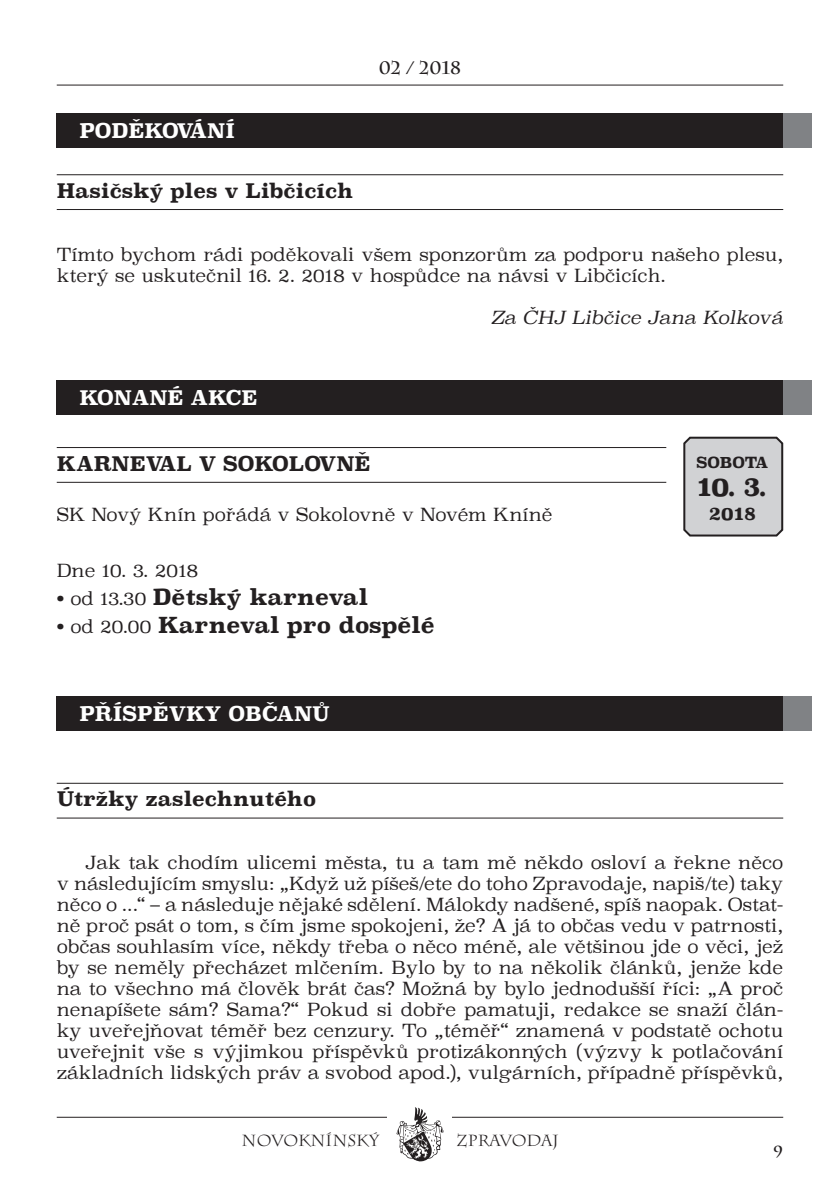
<style>
.page{position:relative;width:840px;height:1191px;background:#fff}
.page>*{position:absolute;margin:0;border:0;box-sizing:border-box;transform-origin:0 0}
.t1{font:700 26px "Superclarendon";color:#231f20}
.t2{font:700 22px "Superclarendon";color:#231f20}
.t3{font:700 20px "Superclarendon";color:#231f20}
.t4{font:700 20px "Superclarendon";color:#fff}
.t5{font:300 18px/21px "Superclarendon";color:#231f20}
.t6{font:italic 300 18px "Superclarendon";color:#231f20}
.t7{font:700 18px "Charlemagne CE";color:#231f20}
.t8{font:700 18px "Superclarendon";color:#231f20}
.t9{font:16px "Charlemagne CE";color:#231f20}
.t10{font:700 16px "Charlemagne CE";color:#231f20}
.t11{font:700 15px "Superclarendon";letter-spacing:-.01em;color:#231f20}
.s1{font-weight:300;font-size:18px}
</style>
<div class="page">
<hr style="left:57px;top:85px;width:725px;height:1px;background:#231f20">
<div style="left:57px;top:380px;width:725px;height:34px;background:#231f20"></div>
<div style="left:57px;top:696px;width:725px;height:34px;background:#231f20"></div>
<div style="left:57px;top:113px;width:725px;height:34px;background:#231f20"></div>
<div style="left:782px;top:380px;width:29px;height:34px;background:#808285"></div>
<div style="left:782px;top:696px;width:29px;height:34px;background:#808285"></div>
<div style="left:782px;top:113px;width:29px;height:34px;background:#808285"></div>
<hr style="left:57px;top:447px;width:609px;height:1px;background:#231f20">
<hr style="left:57px;top:482px;width:609px;height:1px;background:#231f20">
<hr style="left:57px;top:174px;width:725px;height:1px;background:#231f20">
<hr style="left:57px;top:209px;width:725px;height:1px;background:#231f20">
<hr style="left:57px;top:782px;width:725px;height:1px;background:#231f20">
<hr style="left:57px;top:817px;width:725px;height:1px;background:#231f20">
<svg style="left:683px;top:436px;width:100px;height:101px;background:#c5c6c8"></svg>
<hr style="left:57px;top:1116px;width:725px;height:1px;background:#231f20">
<div style="left:387px;top:1106px;width:64px;height:56px;background:#fff"></div>
<svg style="left:396px;top:1107px;width:47px;height:54px"></svg>
<p class="t4" style="left:79px;top:116px;width:32px">PODĚKOVÁNÍ</p>
<p class="t3" style="left:57px;top:176px;width:298px">Hasičský ples v Libčicích</p>
<p class="t7" style="left:378px;top:57px;width:84px">02 / 2018</p>
<p class="t5" style="left:57px;top:245px;width:727px">Tímto bychom rádi poděkovali všem sponzorům za podporu našeho plesu, který se uskutečnil 16. 2. 2018 v hospůdce na návsi v Libčicích.</p>
<p class="t6" style="left:491px;top:306px;width:293px">Za ČHJ Libčice Jana Kolková</p>
<p class="t4" style="left:79px;top:382px;width:19px">KONANÉ</p>
<p class="t4" style="left:190px;top:382px;width:18px">AKCE</p>
<p class="t3" style="left:57px;top:448px;width:18px">KARNEVAL</p>
<p class="t3" style="left:199px;top:448px;width:17px">VSOKOLOVNĚ</p>
<p class="t5" style="left:57px;top:506px;width:497px">SK Nový Knín pořádá v Sokolovně v Novém Kníně</p>
<p class="t5" style="left:57px;top:562px;width:143px">Dne 10. 3. 2018</p>
<p class="t2" style="left:57px;top:581px;width:313px"><span class="s1">• od 13.30</span> Dětský karneval</p>
<p class="t2" style="left:57px;top:609px;width:379px"><span class="s1">• od 20.00</span> Karneval pro dospělé</p>
<p class="t4" style="left:79px;top:699px;width:91px">PŘÍSPĚVKY</p>
<p class="t4" style="left:228px;top:699px;width:18px">OBČANŮ</p>
<p class="t3" style="left:57px;top:784px;width:260px">Útržky zaslechnutého</p>
<p class="t11" style="left:696px;top:451px;width:73px">sobota</p>
<h1 class="t1" style="left:697px;top:467px;width:71px">10. 3.</h1>
<p class="t8" style="left:708px;top:499px;width:49px">2018</p>
<p class="t5" style="left:57px;top:854px;width:727px;text-align:justify;text-indent:28px">Jak tak chodím ulicemi města, tu a tam mě někdo osloví a řekne něco v následujícím smyslu: „Když už píšeš/ete do toho Zpravodaje, napiš/te) taky něco o ...“ – a následuje nějaké sdělení. Málokdy nadšené, spíš naopak. Ostat&shy;ně proč psát o tom, s čím jsme spokojeni, že? A já to občas vedu v patrnosti, občas souhlasím více, někdy třeba o něco méně, ale většinou jde o věci, jež by se neměly přecházet mlčením. Bylo by to na několik článků, jenže kde na to všechno má člověk brát čas? Možná by bylo jednodušší říci: „A proč nenapíšete sám? Sama?“ Pokud si dobře pamatuji, redakce se snaží člán&shy;ky uveřejňovat téměř bez cenzury. To „téměř“ znamená v podstatě ochotu uveřejnit vše s výjimkou příspěvků protizákonných (výzvy k potlačování základních lidských práv a svobod apod.), vulgárních, případně příspěvků,</p>
<p class="t9" style="left:241px;top:1131px;width:139px">NOVOKNÍNSK¯</p>
<p class="t9" style="left:456px;top:1131px;width:104px">ZPRAVODAJ</p>
<p class="t10" style="left:772px;top:1142px;width:12px">9</p>
</div>
